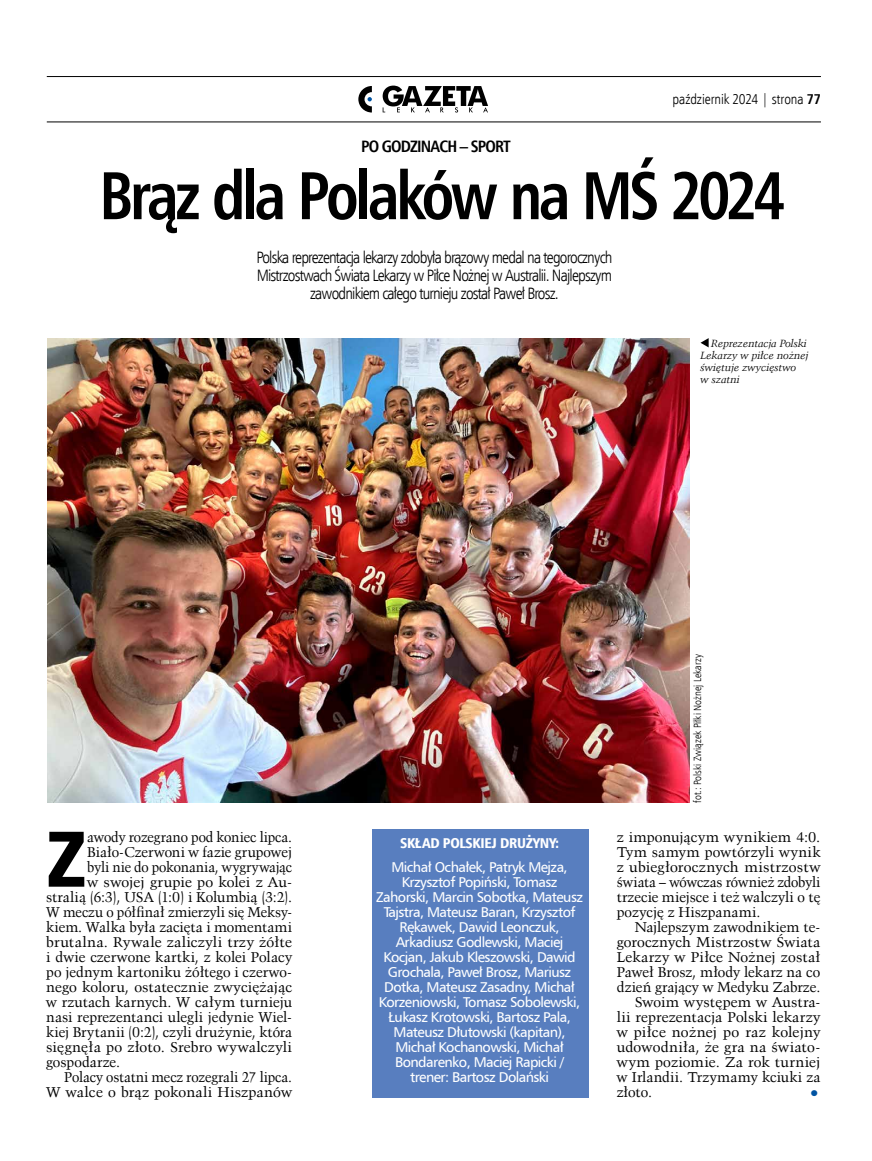
<style>
.page{position:relative;width:872px;height:1161px;background:#fff}
.page>*{position:absolute;margin:0;border:0;box-sizing:border-box;transform-origin:0 0}
.t1{font:79.05px "Humnst 777 Blk Cn EU";color:#000}
.t2{font:700 67.5px "Humnst 777 Cn EU";letter-spacing:-.055em;color:#000;scale:.94 1}
.t3{font:21px "Kuenst 480 EU";color:#0053a2}
.t4{font:16.5px/18px "Humnst 777 Lt Cn EU";letter-spacing:-.05em;color:#000;text-align:center}
.t5{font:700 16.5px "Humnst 777 Cn EU";letter-spacing:-.05em;color:#000}
.t6{font:14.25px/15px "Kuenst 480 EU";letter-spacing:.01em;color:#000;text-align:justify}
.t7{font:14.25px/15px "Humnst 777 EU";letter-spacing:-.04em;color:#fff;text-align:center}
.t8{font:14.25px "Kuenst 480 EU";letter-spacing:.01em;color:#000;scale:.96 1}
.t9{font:14.25px "Kuenst 480 EU";letter-spacing:.01em;color:#000;scale:.95 1}
.t10{font:14.25px "Humnst 777 Lt Cn EU";letter-spacing:-.005em;color:#000}
.t11{font:14.25px "Humnst 777 Blk Cn EU";letter-spacing:-.02em;color:#fff}
.t12{font:italic 10.5px/12px "Kuenst 480 EU";color:#000}
.t13{font:10.5px "Humnst 777 Lt Cn EU";color:#000}
.s1{font-family:"Humnst 777 Cn EU";font-weight:700}
</style>
<div class="page">
<hr style="left:47px;top:76px;width:774px;height:1px;background:#000">
<hr style="left:47px;top:122px;width:774px;height:1px;background:#000">
<svg style="left:383px;top:86px;width:105px;height:27px"></svg>
<svg style="left:358px;top:86px;width:14px;height:26px"></svg>
<img style="left:48px;top:338px;width:641px;height:465px">
<svg style="left:700px;top:338px;width:8px;height:9px"></svg>
<div style="left:372px;top:829px;width:217px;height:269px;background:#587ebf"></div>
<p class="t5" style="left:361px;top:135px;width:151px">PO GODZINACH – SPORT</p>
<p class="t10" style="left:672px;top:90px;width:150px">październik 2024 | strona <span class="s1">77</span></p>
<h2 class="t2" style="left:99px;top:153px;width:731px">Brąz dla Polaków na MŚ 2024</h2>
<p class="t4" style="left:256px;top:248px;width:357px">Polska reprezentacja lekarzy zdobyła brązowy medal na tegorocznych<br>Mistrzostwach Świata Lekarzy w Piłce Nożnej w Australii. Najlepszym zawodnikiem całego turnieju został Paweł Brosz.</p>
<p class="t12" style="left:700px;top:338px;width:110px;text-indent:11px">Reprezentacja Polski<br>Lekarzy w piłce nożnej świętuje zwycięstwo<br>w szatni</p>
<p class="t13" style="left:691px;top:803px;width:150px;rotate:-90deg">fot.: Polski Związek Piłki Nożnej Lekarzy</p>
<h1 class="t1" style="left:46px;top:809px;width:42px">Z</h1>
<p class="t8" style="left:87px;top:828px;width:215px">awody rozegrano pod koniec lipca.</p>
<p class="t6" style="left:87px;top:844px;width:206px">Biało-Czerwoni w fazie grupowej</p>
<p class="t9" style="left:87px;top:858px;width:217px">byli nie do pokonania, wygrywając</p>
<p class="t6" style="left:87px;top:874px;width:206px">w swojej grupie po kolei z Au-</p>
<p class="t6" style="left:46px;top:889px;width:247px">stralią (6:3), USA (1:0) i Kolumbią (3:2).</p>
<p class="t8" style="left:46px;top:903px;width:257px">W meczu o półfinał zmierzyli się Meksy-</p>
<p class="t6" style="left:46px;top:919px;width:247px">kiem. Walka była zacięta i momentami</p>
<p class="t6" style="left:46px;top:934px;width:247px">brutalna. Rywale zaliczyli trzy żółte</p>
<p class="t6" style="left:46px;top:949px;width:247px">i dwie czerwone kartki, z kolei Polacy</p>
<p class="t6" style="left:46px;top:964px;width:247px">po jednym kartoniku żółtego i czerwo-</p>
<p class="t6" style="left:46px;top:979px;width:247px">nego koloru, ostatecznie zwyciężając</p>
<p class="t6" style="left:46px;top:994px;width:247px">w rzutach karnych. W całym turnieju</p>
<p class="t6" style="left:46px;top:1009px;width:247px">nasi reprezentanci ulegli jedynie Wiel-</p>
<p class="t6" style="left:46px;top:1024px;width:247px">kiej Brytanii (0:2), czyli drużynie, która</p>
<p class="t6" style="left:46px;top:1039px;width:247px">sięgnęła po złoto. Srebro wywalczyli</p>
<p class="t6" style="left:46px;top:1054px;width:75px">gospodarze.</p>
<p class="t8" style="left:64px;top:1068px;width:239px">Polacy ostatni mecz rozegrali 27 lipca.</p>
<p class="t6" style="left:46px;top:1084px;width:247px">W walce o brąz pokonali Hiszpanów</p>
<p class="t11" style="left:400px;top:834px;width:161px">SKŁAD POLSKIEJ DRUŻYNY:</p>
<p class="t7" style="left:376px;top:859px;width:208px">Michał Ochałek, Patryk Mejza,<br>Krzysztof Popiński, Tomasz<br>Zahorski, Marcin Sobotka, Mateusz<br>Tajstra, Mateusz Baran, Krzysztof<br>Rękawek, Dawid Leonczuk,<br>Arkadiusz Godlewski, Maciej<br>Kocjan, Jakub Kleszowski, Dawid<br>Grochala, Paweł Brosz, Mariusz<br>Dotka, Mateusz Zasadny, Michał<br>Korzeniowski, Tomasz Sobolewski,<br>Łukasz Krotowski, Bartosz Pala,<br>Mateusz Dłutowski (kapitan),<br>Michał Kochanowski, Michał<br>Bondarenko, Maciej Rapicki / trener: Bartosz Dolański</p>
<p class="t6" style="left:617px;top:829px;width:205px">z imponującym wynikiem 4:0.<br>Tym samym powtórzyli wynik z ubiegłorocznych mistrzostw świata – wówczas również zdobyli trzecie miejsce i też walczyli o tę pozycję z Hiszpanami.</p>
<p class="t6" style="left:635px;top:919px;width:187px">Najlepszym zawodnikiem te-</p>
<p class="t6" style="left:617px;top:934px;width:205px">gorocznych Mistrzostw Świata</p>
<p class="t6" style="left:617px;top:949px;width:205px">Lekarzy w Piłce Nożnej został</p>
<p class="t6" style="left:617px;top:964px;width:205px">Paweł Brosz, młody lekarz na co</p>
<p class="t6" style="left:617px;top:979px;width:205px">dzień grający w Medyku Zabrze.</p>
<p class="t6" style="left:635px;top:994px;width:187px">Swoim występem w Austra-</p>
<p class="t6" style="left:617px;top:1009px;width:205px">lii reprezentacja Polski lekarzy</p>
<p class="t6" style="left:617px;top:1024px;width:205px">w piłce nożnej po raz kolejny</p>
<p class="t6" style="left:617px;top:1039px;width:205px">udowodniła, że gra na świato-</p>
<p class="t6" style="left:617px;top:1054px;width:205px">wym poziomie. Za rok turniej</p>
<p class="t6" style="left:617px;top:1069px;width:205px">w Irlandii. Trzymamy kciuki za</p>
<p class="t6" style="left:617px;top:1084px;width:37px">złoto.</p>
<h3 class="t3" style="left:808px;top:1081px;width:14px">•</h3>
</div>
